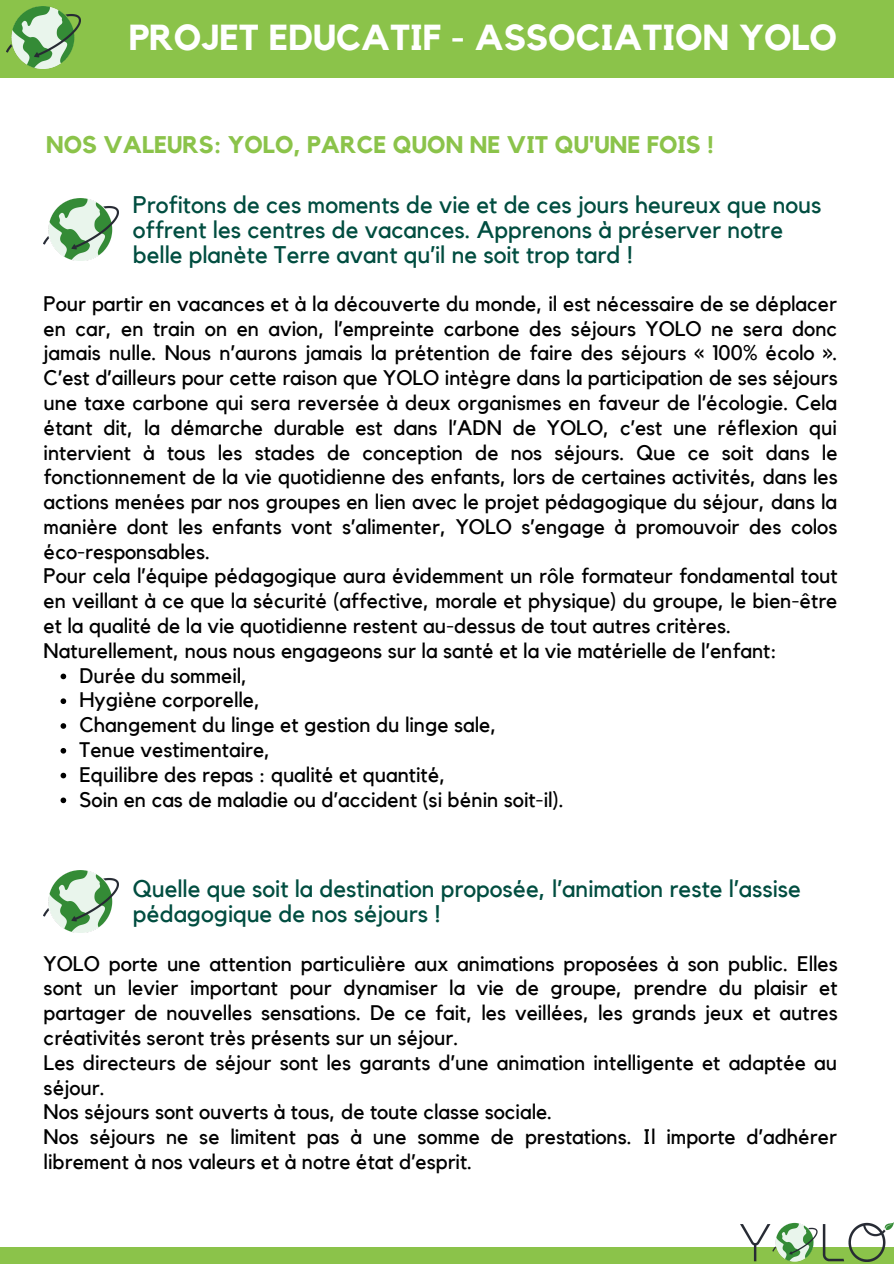
<style>
.page{position:relative;width:894px;height:1264px;background:#fff}
.page>*{position:absolute;margin:0;border:0;box-sizing:border-box;transform-origin:0 0}
.t1{font:700 36px "Kollektif";color:#fff}
.t2{font:24px/24.8px "Kollektif";color:#004d40}
.t3{font:700 24px "Kollektif";color:#8bc34a}
.t4{font:21px/24.8px "Kollektif";color:#000;text-align:justify}
</style>
<div class="page">
<div style="left:0;top:0;width:893px;height:78px;background:#8bc34a"></div>
<div style="left:0;top:1246px;width:893px;height:17px;background:#8bc34a"></div>
<img style="left:6px;top:7px;width:75px;height:62px">
<img style="left:740px;top:1222px;width:153px;height:39px">
<svg style="left:61px;top:673px;width:5px;height:6px"></svg>
<svg style="left:61px;top:698px;width:5px;height:6px"></svg>
<svg style="left:61px;top:723px;width:5px;height:5px"></svg>
<svg style="left:61px;top:748px;width:5px;height:5px"></svg>
<svg style="left:61px;top:772px;width:5px;height:6px"></svg>
<svg style="left:61px;top:797px;width:5px;height:6px"></svg>
<img style="left:44px;top:198px;width:74px;height:62px">
<img style="left:44px;top:870px;width:74px;height:62px">
<p class="t1" style="left:129px;top:20px;width:709px">PROJET EDUCATIF - ASSOCIATION YOLO</p>
<p class="t3" style="left:46px;top:134px;width:669px">NOS VALEURS: YOLO, PARCE QUON NE VIT QU'UNE FOIS !</p>
<p class="t2" style="left:133px;top:193px;width:689px">Profitons de ces moments de vie et de ces jours heureux que nous offrent les centres de vacances. Apprenons à préserver notre belle planète Terre avant qu’il ne soit trop tard !</p>
<p class="t4" style="left:44px;top:292px;width:795px">Pour partir en vacances et à la découverte du monde, il est nécessaire de se déplacer en car, en train on en avion, l’empreinte carbone des séjours YOLO ne sera donc jamais nulle. Nous n’aurons jamais la prétention de faire des séjours « 100% écolo ».<br>C’est d’ailleurs pour cette raison que YOLO intègre dans la participation de ses séjours une taxe carbone qui sera reversée à deux organismes en faveur de l’écologie. Cela étant dit, la démarche durable est dans l’ADN de YOLO, c’est une réflexion qui intervient à tous les stades de conception de nos séjours. Que ce soit dans le fonctionnement de la vie quotidienne des enfants, lors de certaines activités, dans les actions menées par nos groupes en lien avec le projet pédagogique du séjour, dans la manière dont les enfants vont s’alimenter, YOLO s’engage à promouvoir des colos éco-responsables.</p>
<p class="t4" style="left:44px;top:564px;width:795px">Pour cela l’équipe pédagogique aura évidemment un rôle formateur fondamental tout en veillant à ce que la sécurité (affective, morale et physique) du groupe, le bien-être et la qualité de la vie quotidienne restent au-dessus de tout autres critères.</p>
<p class="t4" style="left:44px;top:639px;width:734px">Naturellement, nous nous engageons sur la santé et la vie matérielle de l’enfant:</p>
<p class="t4" style="left:79px;top:663px;width:169px">Durée du sommeil,</p>
<p class="t4" style="left:79px;top:688px;width:182px">Hygiène corporelle,</p>
<p class="t4" style="left:79px;top:713px;width:418px">Changement du linge et gestion du linge sale,</p>
<p class="t4" style="left:79px;top:738px;width:192px">Tenue vestimentaire,</p>
<p class="t4" style="left:79px;top:763px;width:367px">Equilibre des repas : qualité et quantité,</p>
<p class="t4" style="left:79px;top:787px;width:486px">Soin en cas de maladie ou d’accident (si bénin soit-il).</p>
<p class="t2" style="left:133px;top:877px;width:669px">Quelle que soit la destination proposée, l’animation reste l’assise pédagogique de nos séjours !</p>
<p class="t4" style="left:44px;top:951px;width:795px">YOLO porte une attention particulière aux animations proposées à son public. Elles sont un levier important pour dynamiser la vie de groupe, prendre du plaisir et partager de nouvelles sensations. De ce fait, les veillées, les grands jeux et autres créativités seront très présents sur un séjour.</p>
<p class="t4" style="left:44px;top:1050px;width:794px">Les directeurs de séjour sont les garants d’une animation intelligente et adaptée au séjour.</p>
<p class="t4" style="left:44px;top:1100px;width:510px">Nos séjours sont ouverts à tous, de toute classe sociale.</p>
<p class="t4" style="left:44px;top:1125px;width:794px">Nos séjours ne se limitent pas à une somme de prestations. Il importe d’adhérer librement à nos valeurs et à notre état d’esprit.</p>
</div>
